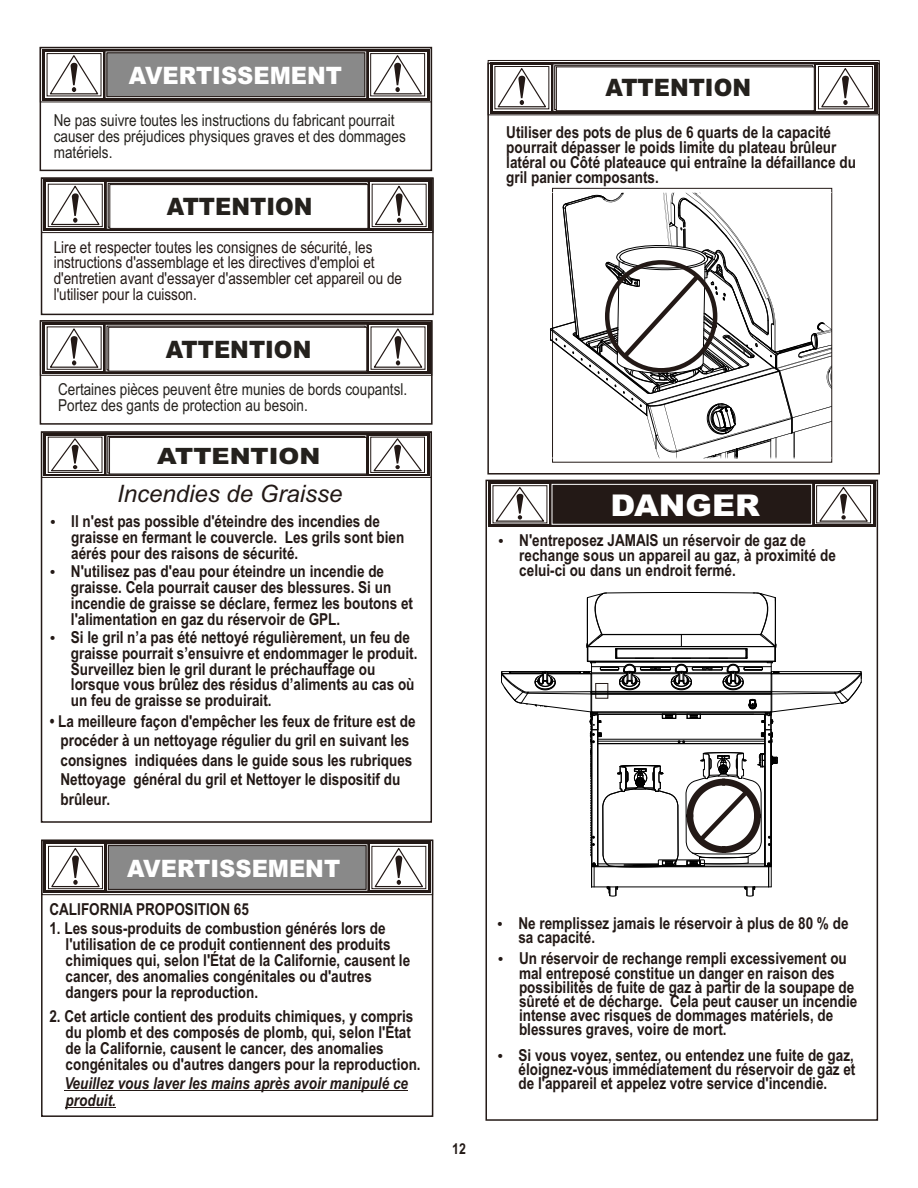
<style>
.page{position:relative;width:918px;height:1188px;background:#fff}
.page>*{position:absolute;margin:0;border:0;box-sizing:border-box;transform-origin:0 0}
.t1{font:900 30px "Arial";color:#fff;scale:1.06 1}
.t2{font:900 24px "Arial";color:#24211d;scale:.94 1}
.t3{font:900 24px "Arial";color:#fff;scale:.94 1}
.t4{font:italic 24px "Arial";color:#231916}
.t5{font:900 22.5px "Arial";color:#24211d;scale:1.12 1}
.t6{font:700 16.5px/14.2px "Arial Narrow";color:#231916}
.t7{font:16.5px/15.9px "Arial Narrow";color:#24211d}
.t8{font:16.5px/15.9px "Arial Narrow";color:#231916}
.t9{font:italic 700 16.5px/17.1px "Arial Narrow";color:#231916}
.t10{font:700 15px "Arial Narrow";color:#231916}
</style>
<div class="page">
<div style="left:40px;top:47px;width:392px;height:55px;border:1px solid #231916"></div>
<div style="left:40px;top:47px;width:392px;height:124px;border:2px solid #231916"></div>
<svg style="left:42px;top:49px;width:388px;height:51px;background:#3c3330"></svg>
<div style="left:45px;top:52px;width:58px;height:45px;background:linear-gradient(to bottom,#8c8785,#8c8785)"></div>
<div style="left:47px;top:53px;width:54px;height:43px;border:1px solid #231916"></div>
<svg style="left:369px;top:52px;width:57px;height:45px"></svg>
<div style="left:370px;top:53px;width:55px;height:43px;border:1px solid #231916"></div>
<div style="left:106px;top:52px;width:260px;height:46px;border:1px solid #fff"></div>
<svg style="left:372px;top:54px;width:51px;height:41px"></svg>
<svg style="left:48px;top:54px;width:52px;height:41px"></svg>
<div style="left:107px;top:52px;width:258px;height:45px;background:#898989;border:1px solid #231916"></div>
<div style="left:41px;top:432px;width:391px;height:46px;border:1px solid #231916"></div>
<div style="left:41px;top:431px;width:391px;height:392px;border:2px solid #231916"></div>
<svg style="left:43px;top:433px;width:387px;height:43px;background:#3d3431"></svg>
<div style="left:47px;top:436px;width:57px;height:38px;background:#8d8786"></div>
<div style="left:48px;top:437px;width:54px;height:36px;border:1px solid #231916"></div>
<svg style="left:369px;top:436px;width:57px;height:38px"></svg>
<div style="left:370px;top:437px;width:55px;height:36px;border:1px solid #231916"></div>
<svg style="left:372px;top:437px;width:52px;height:35px"></svg>
<svg style="left:49px;top:437px;width:52px;height:35px;background:#dcdbda"></svg>
<svg style="left:108px;top:436px;width:257px;height:37px"></svg>
<div style="left:109px;top:437px;width:258px;height:37px;background:#fff;border:1px solid #231916"></div>
<div style="left:41px;top:178px;width:392px;height:55px;border:1px solid #231916"></div>
<div style="left:41px;top:177px;width:393px;height:138px;border:2px solid #231916"></div>
<div style="left:43px;top:180px;width:388px;height:51px;background:#231916"></div>
<svg style="left:47px;top:183px;width:57px;height:45px"></svg>
<div style="left:48px;top:184px;width:55px;height:43px;border:1px solid #231916"></div>
<div style="left:370px;top:183px;width:58px;height:45px;background:#b0acab"></div>
<div style="left:372px;top:184px;width:55px;height:43px;border:1px solid #231916"></div>
<div style="left:107px;top:182px;width:261px;height:46px;border:1px solid #fff"></div>
<svg style="left:373px;top:185px;width:52px;height:41px;background:#e1e0e0"></svg>
<svg style="left:49px;top:185px;width:52px;height:41px;background:#e1e0e0"></svg>
<svg style="left:108px;top:183px;width:259px;height:45px"></svg>
<div style="left:109px;top:184px;width:259px;height:45px;background:#fff;border:1px solid #231916"></div>
<div style="left:40px;top:320px;width:392px;height:56px;border:1px solid #231916"></div>
<div style="left:40px;top:320px;width:393px;height:105px;border:2px solid #231916"></div>
<svg style="left:42px;top:322px;width:388px;height:52px;background:#332927"></svg>
<svg style="left:45px;top:325px;width:58px;height:46px"></svg>
<div style="left:47px;top:327px;width:55px;height:43px;border:1px solid #231916"></div>
<svg style="left:369px;top:325px;width:58px;height:46px"></svg>
<div style="left:371px;top:327px;width:54px;height:43px;border:1px solid #231916"></div>
<svg style="left:372px;top:327px;width:52px;height:41px"></svg>
<svg style="left:48px;top:327px;width:52px;height:41px"></svg>
<svg style="left:107px;top:326px;width:259px;height:44px"></svg>
<div style="left:108px;top:327px;width:259px;height:45px;background:#fff;border:1px solid #231916"></div>
<div style="left:488px;top:60px;width:392px;height:55px;border:1px solid #231916"></div>
<svg style="left:490px;top:62px;width:388px;height:51px;background:#433a38"></svg>
<div style="left:818px;top:66px;width:55px;height:43px;border:1px solid #231916"></div>
<div style="left:41px;top:840px;width:392px;height:55px;border:1px solid #231916"></div>
<div style="left:41px;top:840px;width:392px;height:277px;border:2px solid #231916"></div>
<svg style="left:43px;top:842px;width:388px;height:51px;background:#4f4745"></svg>
<svg style="left:47px;top:845px;width:57px;height:45px"></svg>
<div style="left:48px;top:846px;width:55px;height:43px;border:1px solid #231916"></div>
<div style="left:370px;top:845px;width:57px;height:45px;background:#797371"></div>
<div style="left:372px;top:846px;width:54px;height:43px;border:1px solid #231916"></div>
<svg style="left:373px;top:847px;width:52px;height:41px;background:#e1e0e0"></svg>
<svg style="left:50px;top:847px;width:51px;height:41px"></svg>
<div style="left:108px;top:845px;width:258px;height:45px;background:#898989;border:1px solid #231916"></div>
<hr style="left:64px;top:1090px;width:344px;height:1px;background:#231916">
<hr style="left:66px;top:1107px;width:50px;height:1px;background:#231916">
<svg style="left:491px;top:484px;width:58px;height:40px"></svg>
<svg style="left:494px;top:65px;width:377px;height:831px"></svg>
<h2 class="t3" style="left:129px;top:67px;width:228px">AVERTISSEMENT</h2>
<p class="t7" style="left:54px;top:114px;width:353px">Ne pas suivre toutes les instructions du fabricant pourrait causer des préjudices physiques graves et des dommages matériels.</p>
<h2 class="t2" style="left:167px;top:198px;width:156px">ATTENTION</h2>
<p class="t8" style="left:54px;top:240px;width:350px">Lire et respecter toutes les consignes de sécurité, les instructions d'assemblage et les directives d'emploi et d'entretien avant d'essayer d'assembler cet appareil ou de l'utiliser pour la cuisson.</p>
<h2 class="t2" style="left:166px;top:341px;width:156px">ATTENTION</h2>
<p class="t7" style="left:58px;top:383px;width:350px">Certaines pièces peuvent être munies de bords coupantsl.<br>Portez des gants de protection au besoin.</p>
<h3 class="t5" style="left:157px;top:448px;width:147px">ATTENTION</h3>
<h2 class="t4" style="left:117px;top:484px;width:227px">Incendies de Graisse</h2>
<p class="t6" style="left:71px;top:515px;width:335px;line-height:15.8px">Il n'est pas possible d'éteindre des incendies de graisse en fermant le couvercle. Les grils sont bien aérés pour des raisons de sécurité.</p>
<p class="t6" style="left:71px;top:565px;width:344px;line-height:15.9px">N'utilisez pas d'eau pour éteindre un incendie de graisse. Cela pourrait causer des blessures. Si un incendie de graisse se déclare, fermez les boutons et l'alimentation en gaz du réservoir de GPL.</p>
<p class="t6" style="left:71px;top:631px;width:348px;line-height:15.8px">Si le gril n’a pas été nettoyé régulièrement, un feu de graisse pourrait s’ensuivre et endommager le produit.<br>Surveillez bien le gril durant le préchauffage ou lorsque vous brûlez des résidus d’aliments au cas où un feu de graisse se produirait.</p>
<p class="t6" style="left:60px;top:713px;width:357px;line-height:19.5px;text-indent:-11px">• La meilleure façon d'empêcher les feux de friture est de procéder à un nettoyage régulier du gril en suivant les consignes indiquées dans le guide sous les rubriques Nettoyage général du gril et Nettoyer le dispositif du brûleur.</p>
<h2 class="t3" style="left:127px;top:860px;width:228px">AVERTISSEMENT</h2>
<p class="t6" style="left:49px;top:904px;width:201px">CALIFORNIA PROPOSITION 65</p>
<p class="t6" style="left:66px;top:922px;width:346px;line-height:16px;text-indent:-16px">1. Les sous-produits de combustion générés lors de l'utilisation de ce produit contiennent des produits chimiques qui, selon l'État de la Californie, causent le cancer, des anomalies congénitales ou d'autres dangers pour la reproduction.</p>
<p class="t6" style="left:66px;top:1010px;width:357px;line-height:16px;text-indent:-16px">2. Cet article contient des produits chimiques, y compris du plomb et des composés de plomb, qui, selon l'État de la Californie, causent le cancer, des anomalies congénitales ou d'autres dangers pour la reproduction.</p>
<p class="t9" style="left:64px;top:1076px;width:345px">Veuillez vous laver les mains après avoir manipulé ce produit.</p>
<p class="t10" style="left:452px;top:1144px;width:15px">12</p>
<h2 class="t2" style="left:605px;top:79px;width:156px">ATTENTION</h2>
<p class="t6" style="left:506px;top:126px;width:351px;line-height:15.1px">Utiliser des pots de plus de 6 quarts de la capacité pourrait dépasser le poids limite du plateau brûleur latéral ou Côté plateauce qui entraîne la défaillance du gril panier composants.</p>
<h1 class="t1" style="left:611px;top:495px;width:142px">DANGER</h1>
<p class="t6" style="left:519px;top:535px;width:318px;line-height:15px">N'entreposez JAMAIS un réservoir de gaz de rechange sous un appareil au gaz, à proximité de celui-ci ou dans un endroit fermé.</p>
<p class="t6" style="left:518px;top:917px;width:332px">Ne remplissez jamais le réservoir à plus de 80 % de sa capacité.</p>
<p class="t6" style="left:519px;top:953px;width:340px">Un réservoir de rechange rempli excessivement ou mal entreposé constitue un danger en raison des possibilités de fuite de gaz à partir de la soupape de sûreté et de décharge. Cela peut causer un incendie intense avec risques de dommages matériels, de blessures graves, voire de mort.</p>
<p class="t6" style="left:519px;top:1049px;width:338px;text-align:justify">Si vous voyez, sentez, ou entendez une fuite de gaz, éloignez-vous immédiatement du réservoir de gaz et de l'appareil et appelez votre service d'incendie.</p>
</div>
